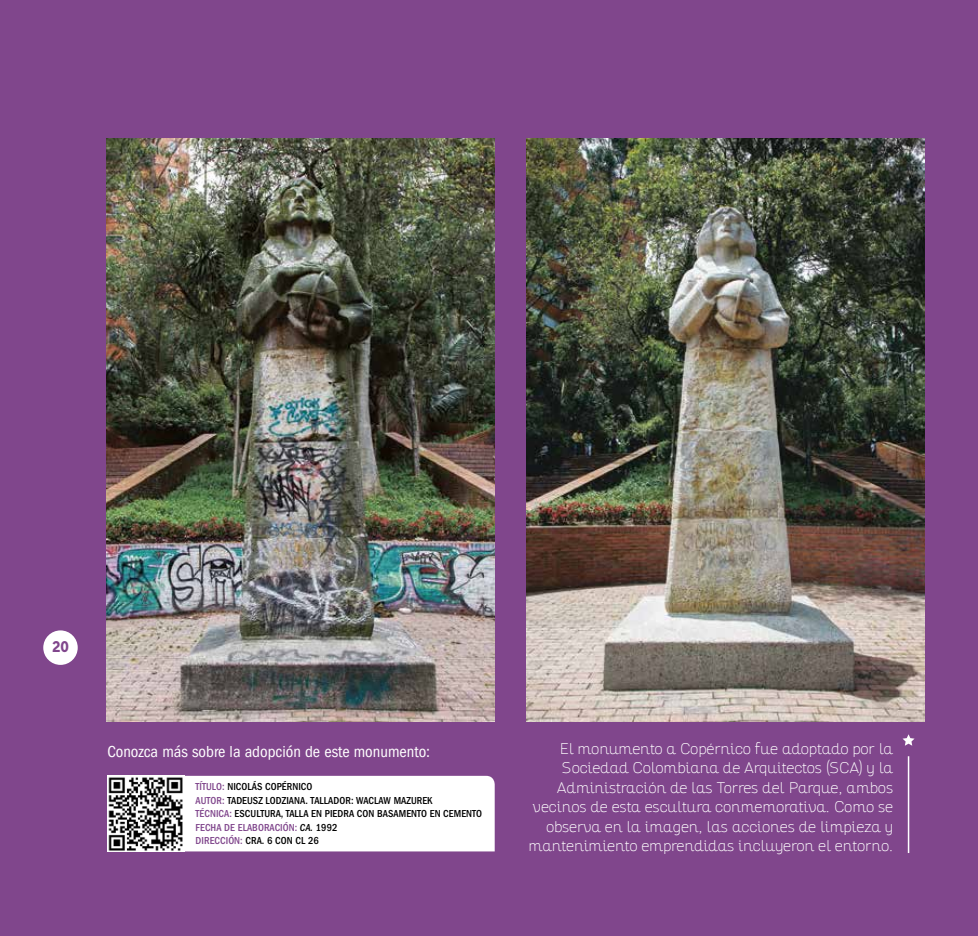
<style>
.page{position:relative;width:978px;height:936px;background:#fff}
.page>*{position:absolute;margin:0;border:0;box-sizing:border-box;transform-origin:0 0}
.t1{font:condensed 16.5px "ITC Franklin Gothic Std";color:#fff}
.t2{font:100 15px/19.5px "Altair";letter-spacing:.005em;color:#fff;text-align:right}
.t3{font:700 15px "Basetica";color:#80468c}
.t4{font:500 condensed 10.5px/13.5px "ITC Franklin Gothic Std";letter-spacing:.005em;color:#000}
.s1{color:#80468c}
.s2{font-style:italic}
</style>
<div class="page">
<div style="left:0;top:0;width:978px;height:935px;background:#80468c"></div>
<div style="left:43px;top:630px;width:35px;height:34px;background:#fff;border-radius:50%"></div>
<img style="left:526px;top:138px;width:399px;height:583px">
<img style="left:106px;top:138px;width:389px;height:583px">
<div style="left:184px;top:775px;width:311px;height:76px;background:#fff"></div>
<hr style="left:908px;top:756px;width:1px;height:97px;background:#fff">
<svg style="left:903px;top:734px;width:12px;height:11px"></svg>
<img style="left:107px;top:775px;width:77px;height:76px">
<p class="t3" style="left:52px;top:636px;width:18px">20</p>
<p class="t1" style="left:107px;top:742px;width:324px">Conozca más sobre la adopción de este monumento:</p>
<p class="t4" style="left:196px;top:780px;width:288px"><span class="s1">TÍTULO:</span> NICOLÁS COPÉRNICO<br><span class="s1">AUTOR:</span> TADEUSZ LODZIANA. TALLADOR: WACLAW MAZUREK<br><span class="s1">TÉCNICA:</span> ESCULTURA, TALLA EN PIEDRA CON BASAMENTO EN CEMENTO <span class="s1">FECHA DE ELABORACIÓN:</span> <span class="s2">CA.</span> 1992<br><span class="s1">DIRECCIÓN:</span> CRA. 6 CON CL 26</p>
<p class="t2" style="left:529px;top:738px;width:366px">El monumento a Copérnico fue adoptado por la Sociedad Colombiana de Arquitectos (SCA) y la Administración de las Torres del Parque, ambos vecinos de esta escultura conmemorativa. Como se observa en la imagen, las acciones de limpieza y mantenimiento emprendidas incluyeron el entorno.</p>
</div>
